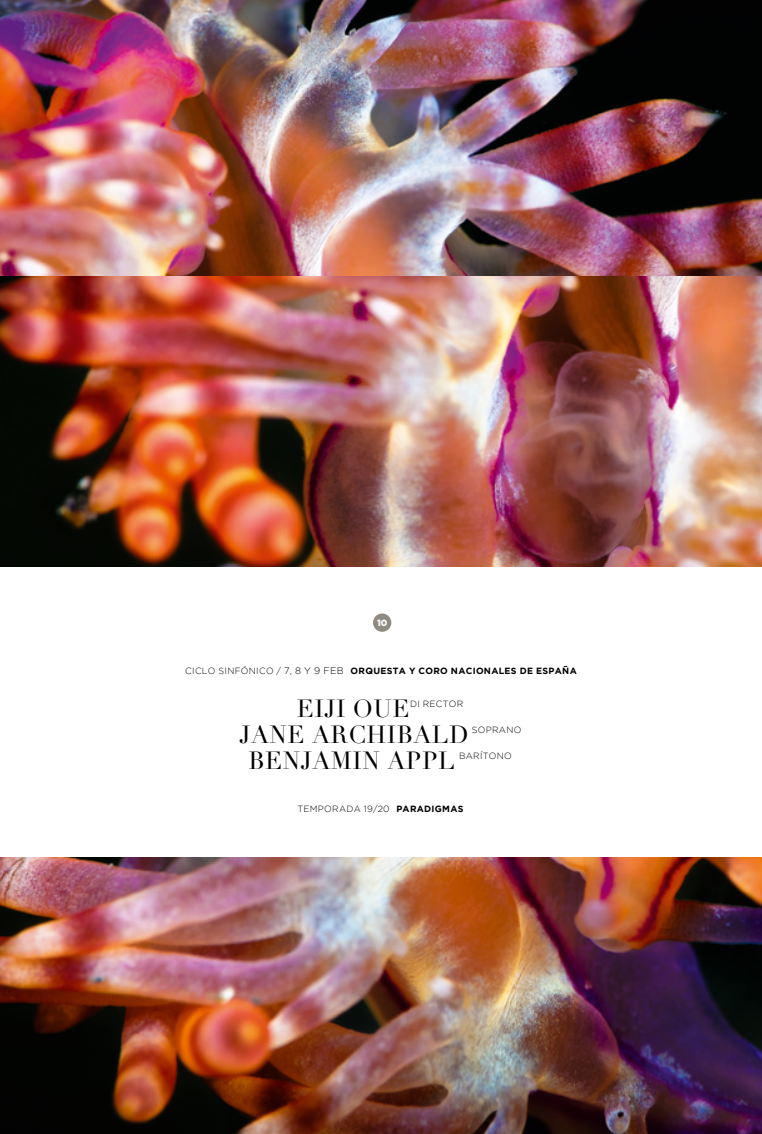
<style>
.page{position:relative;width:762px;height:1134px;background:#fff}
.page>*{position:absolute;margin:0;border:0;box-sizing:border-box;transform-origin:0 0}
.t1{font:24.25px "Didot";letter-spacing:.02em;color:#000}
.t2{font:700 9px "Gotham";letter-spacing:.035em;color:#000}
.t3{font:300 9px "Gotham";letter-spacing:.035em;color:#000}
.t4{font:900 9px "Gotham";color:#fff}
.s1{font-weight:300}
.s2{font-weight:300;font-size:9.5px}
.s3{font-weight:700}
</style>
<div class="page">
<div style="left:373px;top:613px;width:18px;height:19px;background:#918a82;border-radius:50%"></div>
<img style="left:0;top:0;width:762px;height:567px">
<img style="left:0;top:858px;width:762px;height:276px">
<p class="t4" style="left:377px;top:617px;width:12px">10</p>
<p class="t2" style="left:185px;top:665px;width:393px"><span class="s1">CICLO SINFÓNICO /</span> <span class="s2">7, 8 Y 9 FEB</span> ORQUESTA Y CORO NACIONALES DE ESPAÑA</p>
<h1 class="t1" style="left:297px;top:694px;width:114px">EIJI OUE</h1>
<p class="t3" style="left:410px;top:699px;width:55px">DI RECTOR</p>
<h1 class="t1" style="left:239px;top:720px;width:231px">JANE ARCHIBALD</h1>
<p class="t3" style="left:472px;top:725px;width:51px">SOPRANO</p>
<h1 class="t1" style="left:248px;top:746px;width:208px">BENJAMIN APPL</h1>
<p class="t3" style="left:459px;top:751px;width:54px">BARÍTONO</p>
<p class="t3" style="left:297px;top:804px;width:168px">TEMPORADA 19/20 <span class="s3">PARADIGMAS</span></p>
</div>
